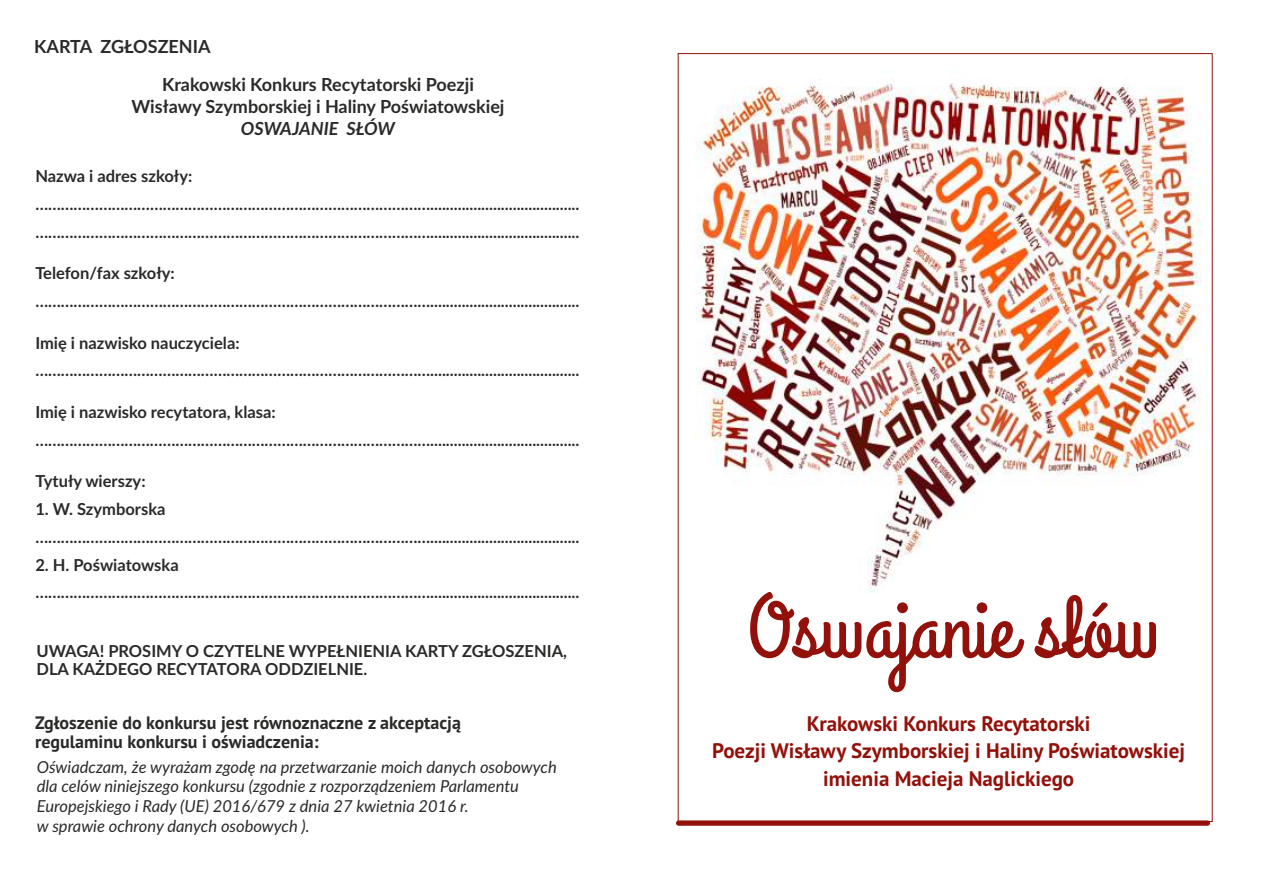
<style>
.page{position:relative;width:1263px;height:893px;background:#fff}
.page>*{position:absolute;margin:0;border:0;box-sizing:border-box;transform-origin:0 0}
.t1{font:88.5px "Grand Hotel";color:#92110b}
.t2{font:700 21px/27.2px "PT Sans";color:#92110b;text-align:center}
.t3{font:700 18px/21.6px "Lato";color:#2b2a29;text-align:center}
.t4{font:700 18px/18.9px "PT Sans";color:#2b2a29}
.t5{font:italic 700 18px "Lato";color:#2b2a29}
.t6{font:700 16.5px/27.8px "Lato";color:#2b2a29}
.t7{font:italic 16.5px/19.8px "Lato";color:#2b2a29}
</style>
<div class="page">
<img style="left:696px;top:83px;width:506px;height:509px">
<div style="left:676px;top:820px;width:534px;height:6px;background:#92110b;border-radius:3px"></div>
<p class="t3" style="left:34px;top:37px;width:178px">KARTA ZGŁOSZENIA</p>
<p class="t3" style="left:131px;top:75px;width:375px">Krakowski Konkurs Recytatorski Poezji<br>Wisławy Szymborskiej i Haliny Poświatowskiej</p>
<p class="t5" style="left:241px;top:120px;width:156px">OSWAJANIE SŁÓW</p>
<p class="t6" style="left:35px;top:163px;width:546px">Nazwa i adres szkoły: …………………………………………………………………………………...................................... …………………………………………………………………………………......................................</p>
<p class="t6" style="left:35px;top:260px;width:546px">Telefon/fax szkoły: …………………………………………………………………………………......................................</p>
<p class="t6" style="left:35px;top:330px;width:546px">Imię i nazwisko nauczyciela: …………………………………………………………………………………......................................</p>
<p class="t6" style="left:35px;top:399px;width:546px">Imię i nazwisko recytatora, klasa: …………………………………………………………………………………......................................</p>
<p class="t6" style="left:35px;top:468px;width:112px">Tytuły wierszy:</p>
<p class="t6" style="left:35px;top:496px;width:546px">1. W. Szymborska …………………………………………………………………………………......................................</p>
<p class="t6" style="left:35px;top:552px;width:546px">2. H. Poświatowska …………………………………………………………………………………......................................</p>
<p class="t6" style="left:36px;top:643px;width:532px;line-height:17.9px">UWAGA! PROSIMY O CZYTELNE WYPEŁNIENIA KARTY ZGŁOSZENIA,<br>DLA KAŻDEGO RECYTATORA ODDZIELNIE.</p>
<p class="t4" style="left:35px;top:715px;width:427px">Zgłoszenie do konkursu jest równoznaczne z akceptacją regulaminu konkursu i oświadczenia:</p>
<p class="t7" style="left:37px;top:758px;width:521px">Oświadczam, że wyrażam zgodę na przetwarzanie moich danych osobowych dla celów niniejszego konkursu (zgodnie z rozporządzeniem Parlamentu Europejskiego i Rady (UE) 2016/679 z dnia 27 kwietnia 2016 r.<br>w sprawie ochrony danych osobowych ).</p>
<h1 class="t1" style="left:748px;top:572px;width:412px">Oswajanie słów</h1>
<p class="t2" style="left:712px;top:712px;width:475px">Krakowski Konkurs Recytatorski<br>Poezji Wisławy Szymborskiej i Haliny Poświatowskiej imienia Macieja Naglickiego</p>
</div>
